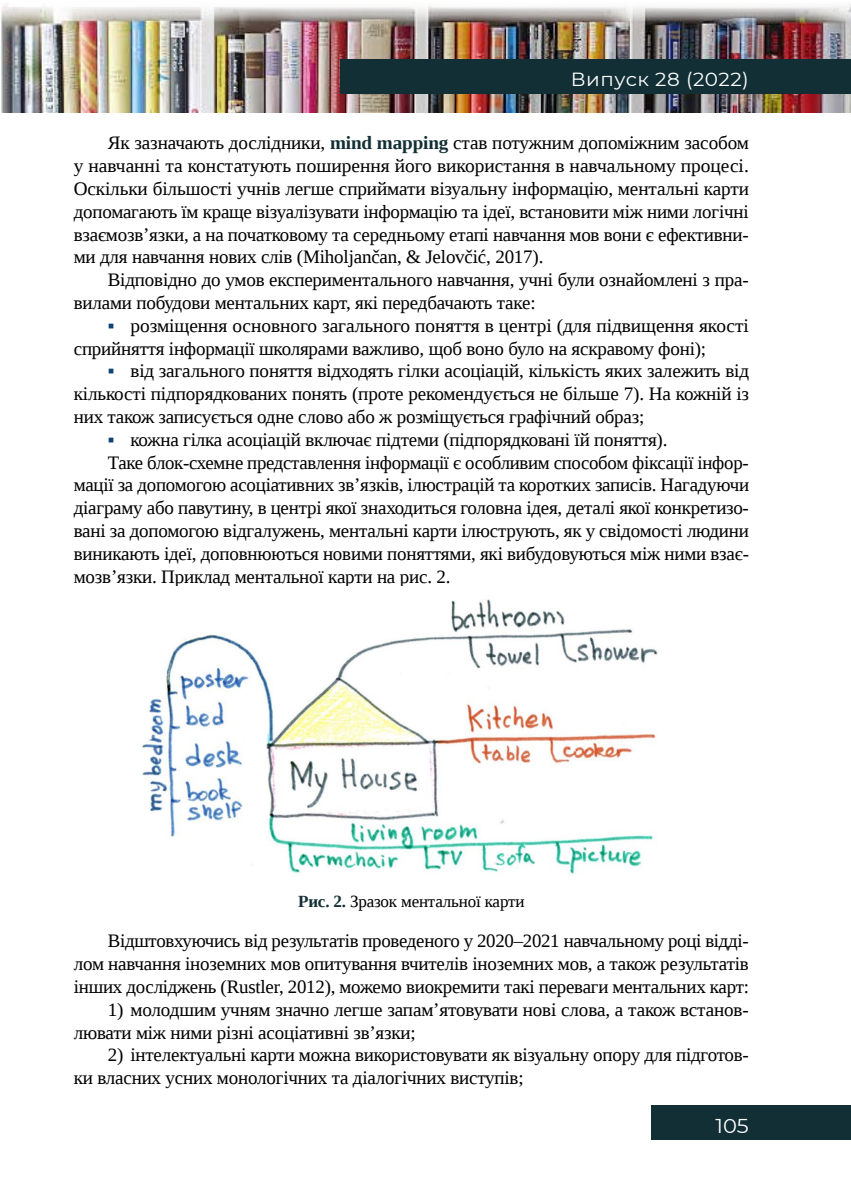
<style>
.page{position:relative;width:851px;height:1191px;background:#fff}
.page>*{position:absolute;margin:0;border:0;box-sizing:border-box;transform-origin:0 0}
.t1{font:20px "Montserrat";color:#fff;scale:1.05 1}
.t2{font:19px/22.8px "Liberation Serif";letter-spacing:-.01em;color:#000}
.t3{font:19px "Montserrat";letter-spacing:.025em;color:#fff;scale:1.05 1}
.t4{font:17px "Liberation Serif";letter-spacing:-.01em;color:#000}
.s1{font-weight:700;color:#122f35}
.s2{color:#0f4372}
</style>
<div class="page">
<img style="left:1px;top:4px;width:849px;height:109px">
<div style="left:340px;top:60px;width:510px;height:34px;background:#122f35"></div>
<div style="left:651px;top:1106px;width:199px;height:34px;background:#122f35"></div>
<img style="left:142px;top:599px;width:516px;height:275px">
<p class="t3" style="left:570px;top:66px;width:171px">Випуск 28 (2022)</p>
<p class="t2" style="left:74px;top:131px;width:676px;text-align:justify;text-indent:34px">Як зазначають дослідники, <span class="s1">mind mapping</span> став потужним допоміжним засобом у навчанні та констатують поширення його використання в навчальному процесі.<br>Оскільки більшості учнів легше сприймати візуальну інформацію, ментальні карти допомагають їм краще візуалізувати інформацію та ідеї, встановити між ними логічні взаємозв’язки, а на початковому та середньому етапі навчання мов вони є ефективни&shy;ми для навчання нових слів (Miholjančan, &amp; Jelovčić, 2017).</p>
<p class="t2" style="left:74px;top:268px;width:676px;text-indent:34px">Відповідно до умов експериментального навчання, учні були ознайомлені з пра&shy;вилами побудови ментальних карт, які передбачають таке:</p>
<p class="t2" style="left:74px;top:314px;width:676px;text-indent:34px"><span class="s2">▪</span> розміщення основного загального поняття в центрі (для підвищення якості сприйняття інформації школярами важливо, щоб воно було на яскравому фоні);</p>
<p class="t2" style="left:74px;top:359px;width:676px;text-align:justify;text-indent:34px"><span class="s2">▪</span> від загального поняття відходять гілки асоціацій, кількість яких залежить від кількості підпорядкованих понять (проте рекомендується не більше 7). На кожній із них також записується одне слово або ж розміщується графічний образ;</p>
<p class="t2" style="left:108px;top:428px;width:561px"><span class="s2">▪</span> кожна гілка асоціацій включає підтеми (підпорядковані їй поняття).</p>
<p class="t2" style="left:108px;top:451px;width:642px">Таке блок-схемне представлення інформації є особливим способом фіксації інфор-</p>
<p class="t2" style="left:74px;top:473px;width:676px">мації за допомогою асоціативних зв’язків, ілюстрацій та коротких записів. Нагадуючи</p>
<p class="t2" style="left:74px;top:496px;width:676px">діаграму або павутину, в центрі якої знаходиться головна ідея, деталі якої конкретизо-</p>
<p class="t2" style="left:74px;top:519px;width:676px">вані за допомогою відгалужень, ментальні карти ілюструють, як у свідомості людини</p>
<p class="t2" style="left:74px;top:542px;width:676px">виникають ідеї, доповнюються новими поняттями, які вибудовуються між ними взає-</p>
<p class="t2" style="left:74px;top:565px;width:378px">мозв’язки. Приклад ментальної карти на рис. 2.</p>
<p class="t4" style="left:298px;top:890px;width:228px"><span class="s1">Рис. 2.</span> Зразок ментальної карти</p>
<p class="t2" style="left:74px;top:929px;width:676px;text-align:justify;text-indent:34px">Відштовхуючись від результатів проведеного у 2020–2021 навчальному році відді&shy;лом навчання іноземних мов опитування вчителів іноземних мов, а також результатів інших досліджень (Rustler, 2012), можемо виокремити такі переваги ментальних карт:</p>
<p class="t2" style="left:74px;top:997px;width:676px;text-indent:34px">1) молодшим учням значно легше запам’ятовувати нові слова, а також встанов&shy;лювати між ними різні асоціативні зв’язки;</p>
<p class="t2" style="left:74px;top:1043px;width:676px;text-indent:34px">2) інтелектуальні карти можна використовувати як візуальну опору для підготов&shy;ки власних усних монологічних та діалогічних виступів;</p>
<p class="t1" style="left:715px;top:1111px;width:33px">105</p>
</div>
